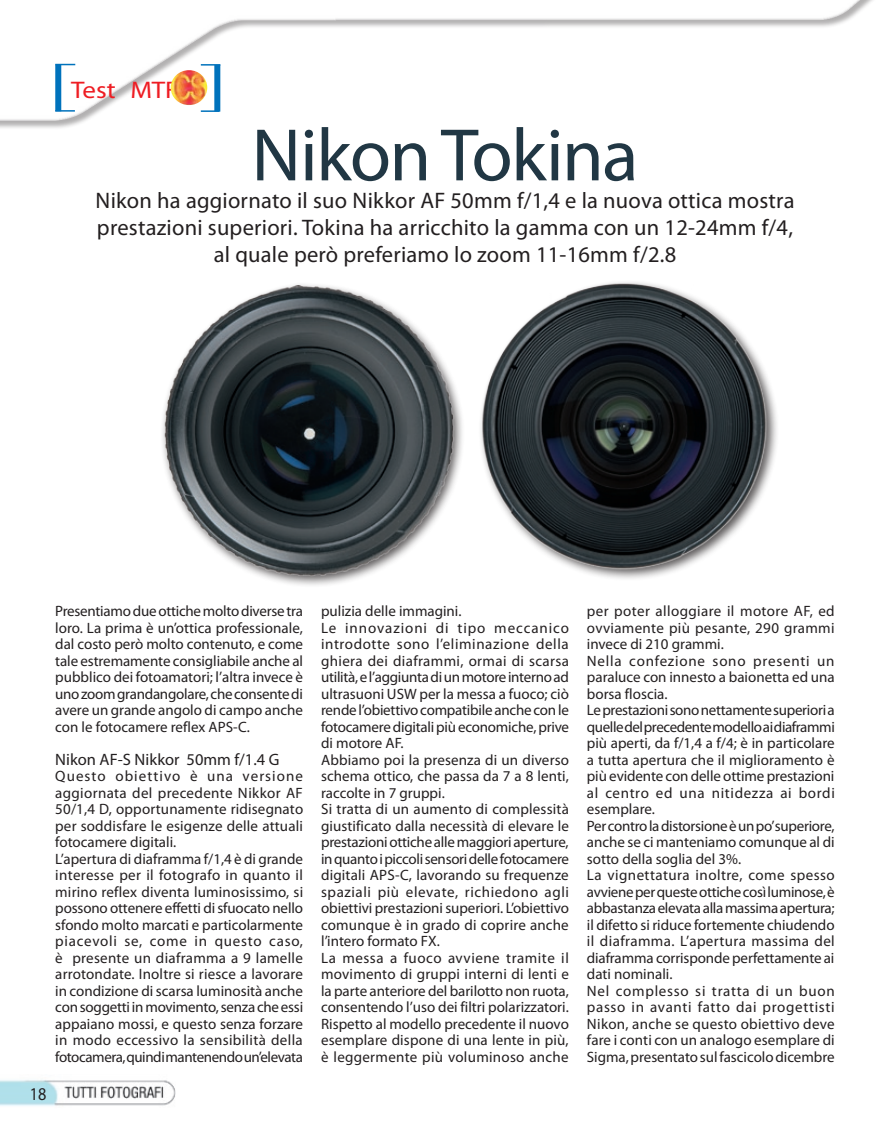
<style>
.page{position:relative;width:890px;height:1127px;background:#fff}
.page>*{position:absolute;margin:0;border:0;box-sizing:border-box;transform-origin:0 0}
.TITOLO_TF{font:75px "Myriad Pro";letter-spacing:-.02em;color:#213744}
.t1{font:24.15px "Myriad Pro";color:#ee1d23;scale:1.12 1}
.heading_1{font:22.5px/27px "Myriad Pro";letter-spacing:.01em;color:#231f20}
.Numero_Pagina_SX{font:18px "Myriad Pro";color:#231f20;scale:.9 1}
.heading_3{font:16.5px "Myriad Pro";color:#231f20}
.Body_Text{font:15px/16.5px "Myriad Pro";color:#231f20;text-align:justify}
</style>
<div class="page">
<img style="left:0;top:1080px;width:176px;height:26px">
<svg style="left:0;top:0;width:873px;height:121px"></svg>
<div style="left:55px;top:65px;width:6px;height:46px;background:#0072bc"></div>
<svg style="left:55px;top:64px;width:20px;height:1px"></svg>
<hr style="left:55px;top:110px;width:20px;height:2px;background:#0072bc">
<div style="left:214px;top:65px;width:6px;height:47px;background:#0072bc"></div>
<svg style="left:201px;top:64px;width:19px;height:2px"></svg>
<svg style="left:201px;top:110px;width:14px;height:2px"></svg>
<img style="left:171px;top:70px;width:36px;height:35px">
<img style="left:491px;top:282px;width:284px;height:296px">
<img style="left:162px;top:284px;width:300px;height:301px">
<p class="t1" style="left:71px;top:75px;width:97px">Test MTF</p>
<p class="TITOLO_TF" style="left:252px;top:109px;width:388px">Nikon Tokina</p>
<p class="heading_1" style="left:95px;top:187px;width:701px">Nikon ha aggiornato il suo Nikkor AF 50mm f/1,4 e la nuova ottica mostra prestazioni superiori. Tokina ha arricchito la gamma con un 12-24mm f/4,</p>
<p class="heading_1" style="left:214px;top:241px;width:464px">al quale però preferiamo lo zoom 11-16mm f/2.8</p>
<p class="Numero_Pagina_SX" style="left:30px;top:1083px;width:20px">18</p>
<p class="Body_Text" style="left:55px;top:602px;width:249px">Presentiamo due ottiche molto diverse tra loro. La prima è un’ottica professionale, dal costo però molto contenuto, e come tale estremamente consigliabile anche al pubblico dei fotoamatori; l’altra invece è uno zoom grandangolare, che consente di avere un grande angolo di campo anche con le fotocamere reflex APS-C.</p>
<p class="heading_3" style="left:55px;top:749px;width:226px">Nikon AF-S Nikkor 50mm f/1.4 G</p>
<p class="Body_Text" style="left:55px;top:767px;width:249px">Questo obiettivo è una versione aggiornata del precedente Nikkor AF 50/1,4 D, opportunamente ridisegnato per soddisfare le esigenze delle attuali fotocamere digitali.</p>
<p class="Body_Text" style="left:55px;top:850px;width:249px">L’apertura di diaframma f/1,4 è di grande interesse per il fotografo in quanto il mirino reflex diventa luminosissimo, si possono ottenere effetti di sfuocato nello sfondo molto marcati e particolarmente piacevoli se, come in questo caso, è presente un diaframma a 9 lamelle arrotondate. Inoltre si riesce a lavorare in condizione di scarsa luminosità anche con soggetti in movimento, senza che essi appaiano mossi, e questo senza forzare in modo eccessivo la sensibilità della fotocamera, quindi mantenendo un’elevata</p>
<p class="Body_Text" style="left:321px;top:602px;width:142px">pulizia delle immagini.</p>
<p class="Body_Text" style="left:321px;top:619px;width:249px">Le innovazioni di tipo meccanico introdotte sono l’eliminazione della ghiera dei diaframmi, ormai di scarsa utilità, e l’aggiunta di un motore interno ad ultrasuoni USW per la messa a fuoco; ciò rende l’obiettivo compatibile anche con le fotocamere digitali più economiche, prive di motore AF.</p>
<p class="Body_Text" style="left:321px;top:751px;width:249px">Abbiamo poi la presenza di un diverso schema ottico, che passa da 7 a 8 lenti, raccolte in 7 gruppi.</p>
<p class="Body_Text" style="left:321px;top:800px;width:249px">Si tratta di un aumento di complessità giustificato dalla necessità di elevare le prestazioni ottiche alle maggiori aperture, in quanto i piccoli sensori delle fotocamere digitali APS-C, lavorando su frequenze spaziali più elevate, richiedono agli obiettivi prestazioni superiori. L’obiettivo comunque è in grado di coprire anche l’intero formato FX.</p>
<p class="Body_Text" style="left:321px;top:949px;width:249px">La messa a fuoco avviene tramite il movimento di gruppi interni di lenti e la parte anteriore del barilotto non ruota, consentendo l’uso dei filtri polarizzatori.</p>
<p class="Body_Text" style="left:321px;top:1015px;width:249px">Rispetto al modello precedente il nuovo esemplare dispone di una lente in più, è leggermente più voluminoso anche</p>
<p class="Body_Text" style="left:587px;top:602px;width:249px">per poter alloggiare il motore AF, ed ovviamente più pesante, 290 grammi invece di 210 grammi.</p>
<p class="Body_Text" style="left:587px;top:652px;width:249px">Nella confezione sono presenti un paraluce con innesto a baionetta ed una borsa floscia.</p>
<p class="Body_Text" style="left:587px;top:701px;width:249px">Le prestazioni sono nettamente superiori a quelle del precedente modello ai diaframmi più aperti, da f/1,4 a f/4; è in particolare a tutta apertura che il miglioramento è più evidente con delle ottime prestazioni al centro ed una nitidezza ai bordi esemplare.</p>
<p class="Body_Text" style="left:587px;top:817px;width:249px">Per contro la distorsione è un po’superiore, anche se ci manteniamo comunque al di sotto della soglia del 3%.</p>
<p class="Body_Text" style="left:587px;top:866px;width:249px">La vignettatura inoltre, come spesso avviene per queste ottiche così luminose, è abbastanza elevata alla massima apertura; il difetto si riduce fortemente chiudendo il diaframma. L’apertura massima del diaframma corrisponde perfettamente ai dati nominali.</p>
<p class="Body_Text" style="left:587px;top:982px;width:249px">Nel complesso si tratta di un buon passo in avanti fatto dai progettisti Nikon, anche se questo obiettivo deve fare i conti con un analogo esemplare di Sigma, presentato sul fascicolo dicembre</p>
</div>
